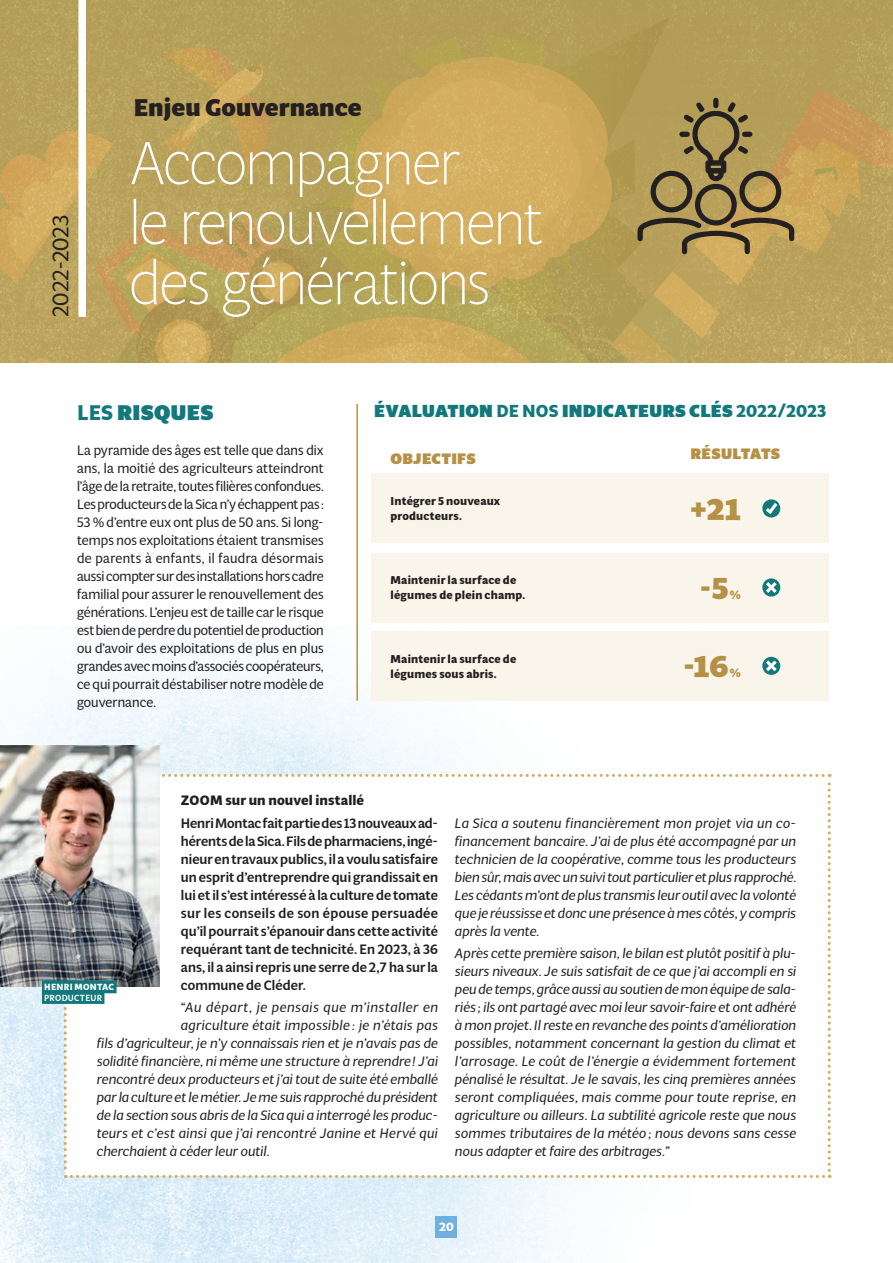
<style>
.page{position:relative;width:893px;height:1263px;background:#fff}
.page>*{position:absolute;margin:0;border:0;box-sizing:border-box;transform-origin:0 0}
.t1{font:300 60px/60px "Multi Display";letter-spacing:-.015em;color:#fff}
.t2{font:800 30px "Multi Display";color:#b59145}
.t3{font:800 24px "Multi Display";color:#231f20}
.t4{font:22.5px "Multi Display";color:#231f20}
.t5{font:21px "Multi Display Poster";letter-spacing:.015em;color:#13787c}
.t6{font:17.25px "Multi Display Poster";letter-spacing:.01em;color:#13787c}
.t7{font:15px "Multi Display Poster";letter-spacing:.015em;color:#b59145}
.t8{font:italic 13.5px/18px "Multi Display";letter-spacing:.01em;color:#231f20;text-align:justify}
.t9{font:13.5px/18px "Multi Display";letter-spacing:.005em;color:#231f20;text-align:justify}
.t10{font:500 13.5px/18px "Multi Display";letter-spacing:.005em;color:#231f20;text-align:justify}
.t11{font:italic 13.5px "Multi Display";letter-spacing:.03em;color:#231f20}
.t12{font:italic 13.5px "Multi Display";letter-spacing:.045em;color:#231f20}
.t13{font:700 13.5px "Multi Display";letter-spacing:.01em;color:#231f20}
.t14{font:700 12px "Multi Display";color:#fff}
.t15{font:800 12px "Multi Display";color:#b59145}
.t16{font:700 11.25px/15px "Multi Display";letter-spacing:.015em;color:#231f20}
.t17{font:700 8.85px "Multi Display";letter-spacing:.03em;color:#fff}
.t18{font:500 8.85px "Multi Display";letter-spacing:.03em;color:#fff}
.s1{font-family:"Multi Display";font-weight:700}
</style>
<div class="page">
<img style="left:0;top:631px;width:693px;height:632px">
<svg style="left:64px;top:774px;width:767px;height:404px"></svg>
<div style="left:436px;top:1216px;width:21px;height:21px;background:#6eb1e1"></div>
<img style="left:0;top:0;width:893px;height:363px">
<img style="left:0;top:745px;width:160px;height:241px">
<div style="left:42px;top:980px;width:75px;height:13px;background:#13787c"></div>
<div style="left:42px;top:991px;width:62px;height:13px;background:#13787c"></div>
<div style="left:372px;top:474px;width:457px;height:69px;background:#f9f5ea"></div>
<div style="left:372px;top:553px;width:457px;height:69px;background:#f9f5ea"></div>
<div style="left:372px;top:631px;width:457px;height:69px;background:#f9f5ea"></div>
<svg style="left:762px;top:499px;width:18px;height:18px"></svg>
<hr style="left:356px;top:404px;width:2px;height:296px;background:#b59145">
<svg style="left:762px;top:578px;width:18px;height:18px"></svg>
<svg style="left:762px;top:657px;width:18px;height:18px"></svg>
<h3 class="t4" style="left:45px;top:317px;width:103px;rotate:-90deg">2022-2023</h3>
<h3 class="t3" style="left:134px;top:90px;width:229px">Enjeu Gouvernance</h3>
<h1 class="t1" style="left:130px;top:129px;width:415px">Accompagner<br>le renouvellement des générations</h1>
<h3 class="t5" style="left:77px;top:397px;width:138px"><span class="s1">LES</span> RISQUES</h3>
<p class="t9" style="left:77px;top:440px;width:248px">La pyramide des âges est telle que dans dix ans, la moitié des agriculteurs atteindront l’âge de la retraite, toutes filières confondues.<br>Les producteurs de la Sica n’y échappent pas:<br>53 % d’entre eux ont plus de 50 ans. Si long&shy;temps nos exploitations étaient transmises de parents à enfants, il faudra désormais aussi compter sur des installations hors cadre familial pour assurer le renouvellement des générations. L’enjeu est de taille car le risque est bien de perdre du potentiel de production ou d’avoir des exploitations de plus en plus grandes avec moins d’associés coopérateurs, ce qui pourrait déstabiliser notre modèle de gouvernance.</p>
<p class="t6" style="left:374px;top:399px;width:454px">ÉVALUATION <span class="s1">DE NOS</span> INDICATEURS CLÉS <span class="s1">2022/2023</span></p>
<p class="t7" style="left:390px;top:448px;width:87px">OBJECTIFS</p>
<p class="t7" style="left:690px;top:444px;width:91px">RÉSULTATS</p>
<p class="t16" style="left:391px;top:493px;width:111px">Intégrer 5 nouveaux producteurs.</p>
<h2 class="t2" style="left:688px;top:488px;width:54px">+21</h2>
<p class="t16" style="left:391px;top:572px;width:136px">Maintenir la surface de légumes de plein champ.</p>
<p class="t16" style="left:391px;top:651px;width:127px">Maintenir la surface de légumes sous abris.</p>
<h2 class="t2" style="left:699px;top:567px;width:31px">-5</h2>
<p class="t15" style="left:730px;top:586px;width:12px">%</p>
<h2 class="t2" style="left:683px;top:645px;width:47px">-16</h2>
<p class="t15" style="left:730px;top:664px;width:12px">%</p>
<p class="t13" style="left:181px;top:791px;width:185px">ZOOM sur un nouvel installé</p>
<p class="t10" style="left:181px;top:813px;width:259px">Henri Montac fait partie des 13 nouveaux ad&shy;hérents de la Sica. Fils de pharmaciens, ingé&shy;nieur en travaux publics, il a voulu satisfaire un esprit d’entreprendre qui grandissait en lui et il s’est intéressé à la culture de tomate sur les conseils de son épouse persuadée qu’il pourrait s’épanouir dans cette activité requérant tant de technicité. En 2023, à 36 ans, il a ainsi repris une serre de 2,7 ha sur la commune de Cléder.</p>
<p class="t12" style="left:181px;top:998px;width:259px">“Au départ, je pensais que m’installer en</p>
<p class="t11" style="left:181px;top:1016px;width:259px">agriculture était impossible : je n’étais pas</p>
<p class="t8" style="left:97px;top:1034px;width:343px">fils d’agriculteur, je n’y connaissais rien et je n’avais pas de</p>
<p class="t8" style="left:97px;top:1052px;width:343px">solidité financière, ni même une structure à reprendre ! J’ai</p>
<p class="t8" style="left:97px;top:1070px;width:343px">rencontré deux producteurs et j’ai tout de suite été emballé</p>
<p class="t8" style="left:97px;top:1088px;width:343px">par la culture et le métier. Je me suis rapproché du président</p>
<p class="t8" style="left:97px;top:1106px;width:343px">de la section sous abris de la Sica qui a interrogé les produc-</p>
<p class="t8" style="left:97px;top:1124px;width:343px">teurs et c’est ainsi que j’ai rencontré Janine et Hervé qui</p>
<p class="t8" style="left:97px;top:1142px;width:174px">cherchaient à céder leur outil.</p>
<p class="t17" style="left:44px;top:981px;width:71px">HENRI MONTAC</p>
<p class="t18" style="left:44px;top:992px;width:59px">PRODUCTEUR</p>
<p class="t8" style="left:455px;top:813px;width:343px">La Sica a soutenu financièrement mon projet via un co&shy;financement bancaire. J’ai de plus été accompagné par un technicien de la coopérative, comme tous les producteurs bien sûr, mais avec un suivi tout particulier et plus rapproché.<br>Les cédants m’ont de plus transmis leur outil avec la volonté que je réussisse et donc une présence à mes côtés, y compris après la vente.</p>
<p class="t8" style="left:455px;top:943px;width:343px">Après cette première saison, le bilan est plutôt positif à plu&shy;sieurs niveaux. Je suis satisfait de ce que j’ai accompli en si peu de temps, grâce aussi au soutien de mon équipe de sala&shy;riés ; ils ont partagé avec moi leur savoir-faire et ont adhéré à mon projet. Il reste en revanche des points d’amélioration possibles, notamment concernant la gestion du climat et l’arrosage. Le coût de l’énergie a évidemment fortement pénalisé le résultat. Je le savais, les cinq premières années seront compliquées, mais comme pour toute reprise, en agriculture ou ailleurs. La subtilité agricole reste que nous sommes tributaires de la météo ; nous devons sans cesse nous adapter et faire des arbitrages.”</p>
<p class="t14" style="left:439px;top:1219px;width:16px">20</p>
</div>
